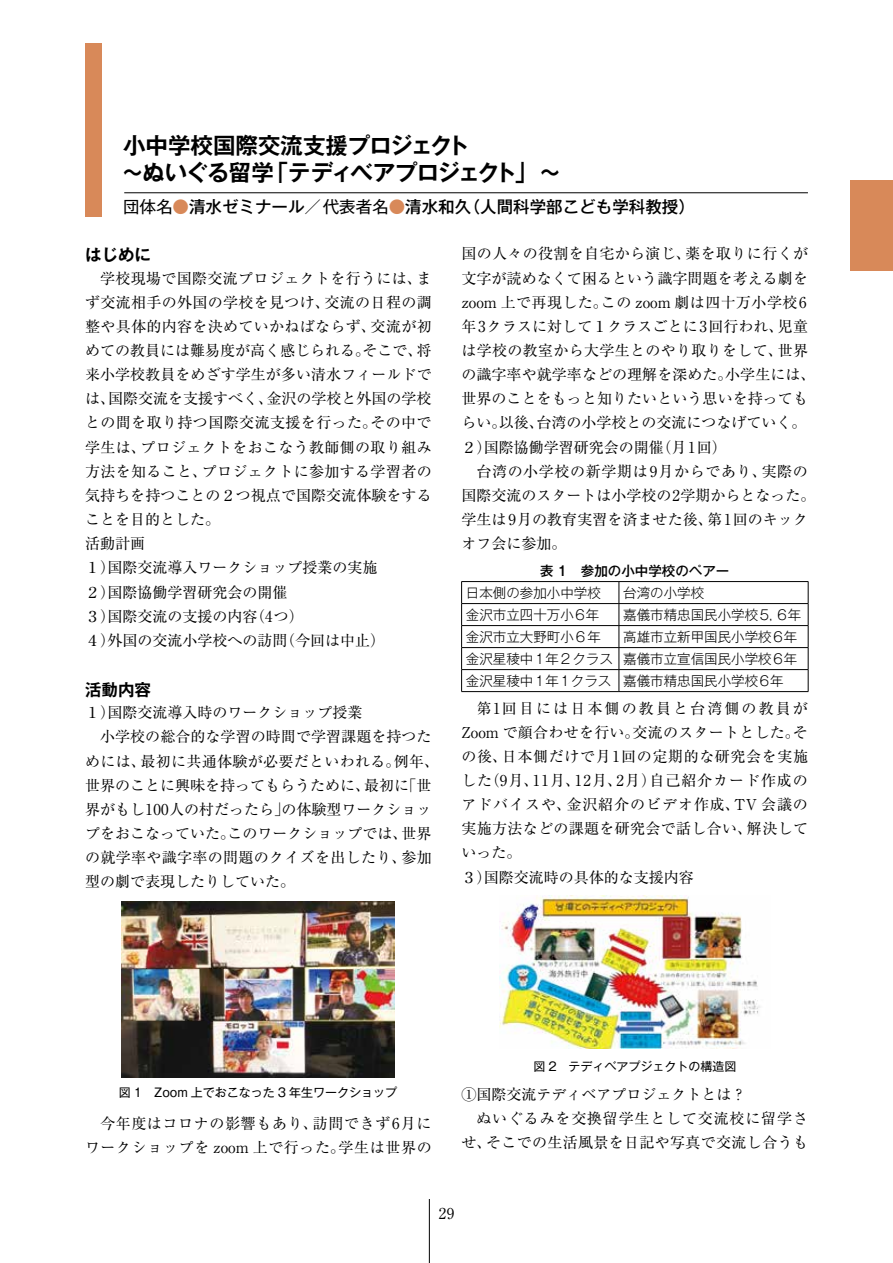
<style>
.page{position:relative;width:893px;height:1263px;background:#fff}
.page>*{position:absolute;margin:0;border:0;box-sizing:border-box;transform-origin:0 0}
.t1{font:700 22.5px/27px "Gothic MB101 Pr 5 De";letter-spacing:-.02em;color:#000}
.t2{font:500 16.5px "Gothic MB101 Pr 5";color:#000}
.t3{font:700 16.5px "Gothic MB101 Pr 5 De";color:#000}
.t4{font:15px/24.2px "Ryumin Pr 6 N";letter-spacing:.005em;color:#000}
.t5{font:15px/24.2px "Ryumin Pr 6 N";letter-spacing:.04em;color:#000;text-align:right}
.t6{font:15px "Ryumin Pr 6 N";letter-spacing:.025em;color:#000}
.t7{font:15px "Ryumin Pr 6 N";letter-spacing:.055em;color:#000}
.t8{font:300 13.5px/22px "Gothic MB101 Pr 5";color:#000;text-align:justify}
.t9{font:500 13.5px "Gothic MB101 Pr 5";color:#000}
.t10{font:12px "Gothic MB101 Pr 5";color:#000}
.s1{font-weight:400}
.s2{color:#d88959}
</style>
<div class="page">
<div style="left:85px;top:43px;width:17px;height:173px;background:#d88959"></div>
<hr style="left:124px;top:192px;width:684px;height:1px;background:#000">
<hr style="left:461px;top:581px;width:158px;height:1px;background:#000">
<hr style="left:619px;top:581px;width:189px;height:1px;background:#000">
<hr style="left:461px;top:603px;width:158px;height:1px;background:#000">
<hr style="left:619px;top:603px;width:189px;height:1px;background:#000">
<hr style="left:461px;top:625px;width:158px;height:1px;background:#000">
<hr style="left:619px;top:625px;width:189px;height:1px;background:#000">
<hr style="left:461px;top:647px;width:158px;height:1px;background:#000">
<hr style="left:619px;top:647px;width:189px;height:1px;background:#000">
<hr style="left:461px;top:669px;width:158px;height:1px;background:#000">
<svg style="left:461px;top:582px;width:1px;height:109px"></svg>
<hr style="left:619px;top:669px;width:189px;height:1px;background:#000">
<svg style="left:619px;top:582px;width:1px;height:109px"></svg>
<svg style="left:808px;top:582px;width:1px;height:109px"></svg>
<hr style="left:461px;top:691px;width:158px;height:1px;background:#000">
<hr style="left:619px;top:691px;width:189px;height:1px;background:#000">
<img style="left:122px;top:901px;width:272px;height:177px">
<img style="left:499px;top:895px;width:261px;height:153px">
<div style="left:850px;top:180px;width:43px;height:91px;background:#d88959"></div>
<hr style="left:429px;top:1199px;width:1px;height:64px;background:#000">
<h1 class="t1" style="left:121px;top:130px;width:441px">小中学校国際交流支援プロジェクト<br>～ぬいぐる留学「テディべアプロジェクト」～</h1>
<p class="t2" style="left:123px;top:193px;width:573px"><span class="s1">団体名</span><span class="s2">●</span>清水ゼミナール<span class="s1">／代表者名</span><span class="s2">●</span>清水和久（人間科学部こども学科教授）</p>
<p class="t3" style="left:85px;top:241px;width:67px">はじめに</p>
<p class="t4" style="left:85px;top:265px;width:348px;text-indent:15px">学校現場で国際交流プロジェクトを行うには、まず交流相手の外国の学校を見つけ、交流の日程の調整や具体的内容を決めていかねばならず、交流が初めての教員には難易度が高く感じられる。そこで、将来小学校教員をめざす学生が多い清水フィールドでは、国際交流を支援すべく、金沢の学校と外国の学校との間を取り持つ国際交流支援を行った。その中で学生は、プロジェクトをおこなう教師側の取り組み方法を知ること、プロジェクトに参加する学習者の気持ちを持つことの２つ視点で国際交流体験をすることを目的とした。<br>活動計画<br>１）国際交流導入ワークショップ授業の実施<br>２）国際協働学習研究会の開催<br>３）国際交流の支援の内容（4つ）<br>４）外国の交流小学校への訪問（今回は中止）</p>
<p class="t3" style="left:85px;top:675px;width:67px">活動内容</p>
<p class="t4" style="left:85px;top:700px;width:279px">１）国際交流導入時のワークショップ授業</p>
<p class="t4" style="left:100px;top:724px;width:333px">小学校の総合的な学習の時間で学習課題を持つた</p>
<p class="t6" style="left:85px;top:749px;width:355px">めには、最初に共通体験が必要だといわれる。例年、</p>
<p class="t4" style="left:85px;top:772px;width:348px">世界のことに興味を持ってもらうために、最初に「世</p>
<p class="t4" style="left:85px;top:796px;width:348px">界がもし100人の村だったら」の体験型ワークショッ</p>
<p class="t4" style="left:85px;top:821px;width:348px">プをおこなっていた。このワークショップでは、世界</p>
<p class="t6" style="left:85px;top:846px;width:348px">の就学率や識字率の問題のクイズを出したり、参加</p>
<p class="t4" style="left:85px;top:869px;width:211px">型の劇で表現したりしていた。</p>
<p class="t4" style="left:461px;top:241px;width:356px">国の人々の役割を自宅から演じ、薬を取りに行くが文字が読めなくて困るという識字問題を考える劇をzoom 上で再現した。この zoom 劇は四十万小学校6年3クラスに対して１クラスごとに3回行われ、児童は学校の教室から大学生とのやり取りをして、世界の識字率や就学率などの理解を深めた。小学生には、世界のことをもっと知りたいという思いを持ってもらい。以後、台湾の小学校との交流につなげていく。<br>２）国際協働学習研究会の開催（月1回）</p>
<p class="t4" style="left:461px;top:458px;width:356px;text-indent:15px">台湾の小学校の新学期は9月からであり、実際の国際交流のスタートは小学校の2学期からとなった。学生は9月の教育実習を済ませた後、第1回のキックオフ会に参加。</p>
<p class="t9" style="left:540px;top:559px;width:191px">表 1　参加の小中学校のペアー</p>
<p class="t8" style="left:466px;top:580px;width:136px">日本側の参加小中学校</p>
<p class="t8" style="left:623px;top:580px;width:82px">台湾の小学校</p>
<p class="t8" style="left:466px;top:602px;width:135px">金沢市立四十万小6年</p>
<p class="t8" style="left:623px;top:602px;width:180px">嘉儀市精忠国民小学校5，6年</p>
<p class="t8" style="left:466px;top:624px;width:136px">金沢市立大野町小６年</p>
<p class="t8" style="left:466px;top:624px;width:333px;text-indent:157px">高雄市立新甲国民小学校6年金沢星稜中1年２クラス 嘉儀市立宣信国民小学校6年金沢星稜中1年1クラス 嘉儀市精忠国民小学校6年</p>
<p class="t5" style="left:461px;top:695px;width:348px;text-align:left;text-indent:15px">第1回目には日本側の教員と台湾側の教員が<br>Zoom で顔合わせを行い。交流のスタートとした。その後、日本側だけで月1回の定期的な研究会を実施した（9月、11月、12月、2月）自己紹介カード作成のアドバイスや、金沢紹介のビデオ作成、TV 会議の実施方法などの課題を研究会で話し合い、解決していった。<br>３）国際交流時の具体的な支援内容</p>
<p class="t10" style="left:119px;top:1083px;width:280px">図 1　Zoom 上でおこなった 3 年生ワークショップ</p>
<p class="t5" style="left:85px;top:1110px;width:348px">今年度はコロナの影響もあり、訪問できず6月にワークショップを zoom 上で行った。学生は世界の</p>
<p class="t10" style="left:533px;top:1056px;width:205px">図 2　テディベアプジェクトの構造図</p>
<p class="t4" style="left:461px;top:1081px;width:286px">①国際交流テディベアプロジェクトとは？</p>
<p class="t7" style="left:476px;top:1107px;width:333px">ぬいぐるみを交換留学生として交流校に留学さ</p>
<p class="t6" style="left:461px;top:1131px;width:348px">せ、そこでの生活風景を日記や写真で交流し合うも</p>
<p class="t4" style="left:439px;top:1200px;width:17px">29</p>
</div>
